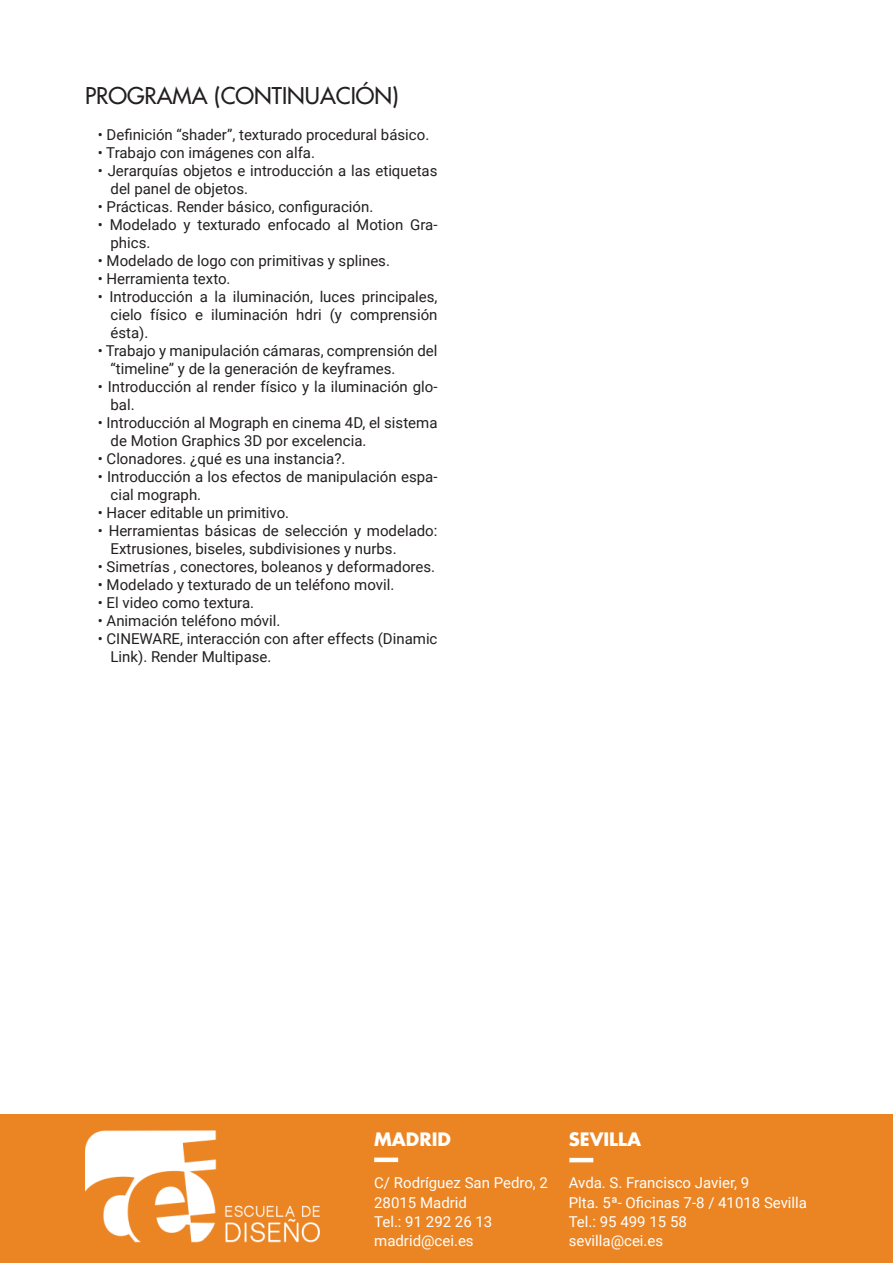
<style>
.page{position:relative;width:893px;height:1263px;background:#fff}
.page>*{position:absolute;margin:0;border:0;box-sizing:border-box;transform-origin:0 0}
.APARTADO{font:500 22.5px "Futura Std";color:#231f20}
.t1{font:700 18px "Futura Std";color:#fff}
.entradilla_2{font:15px/18px "Roboto";color:#231f20}
.t2{font:15px "Roboto";color:#fff}
</style>
<div class="page">
<div style="left:0;top:1115px;width:893px;height:148px;background:#eb8524"></div>
<div style="left:374px;top:1157px;width:24px;height:5px;background:#fff"></div>
<img style="left:85px;top:1130px;width:235px;height:112px">
<hr style="left:569px;top:1158px;width:24px;height:4px;background:#fff">
<p class="APARTADO" style="left:85px;top:81px;width:315px">PROGRAMA (CONTINUACIÓN)</p>
<p class="entradilla_2" style="left:98px;top:125px;width:333px">• Definición “shader”, texturado procedural básico.</p>
<p class="entradilla_2" style="left:98px;top:143px;width:219px">• Trabajo con imágenes con alfa.</p>
<p class="entradilla_2" style="left:111px;top:161px;width:328px;text-indent:-13px">• Jerarquías objetos e introducción a las etiquetas del panel de objetos.</p>
<p class="entradilla_2" style="left:98px;top:197px;width:277px">• Prácticas. Render básico, configuración.</p>
<p class="entradilla_2" style="left:111px;top:215px;width:328px;text-indent:-13px">• Modelado y texturado enfocado al Motion Gra&shy;phics.</p>
<p class="entradilla_2" style="left:98px;top:251px;width:294px">• Modelado de logo con primitivas y splines.</p>
<p class="entradilla_2" style="left:98px;top:269px;width:134px">• Herramienta texto.</p>
<p class="entradilla_2" style="left:111px;top:287px;width:328px;text-align:justify;text-indent:-13px">• Introducción a la iluminación, luces principales, cielo físico e iluminación hdri (y comprensión ésta).</p>
<p class="entradilla_2" style="left:111px;top:341px;width:328px;text-indent:-13px">• Trabajo y manipulación cámaras, comprensión del “timeline” y de la generación de keyframes.</p>
<p class="entradilla_2" style="left:111px;top:377px;width:328px;text-indent:-13px">• Introducción al render físico y la iluminación glo&shy;bal.</p>
<p class="entradilla_2" style="left:111px;top:413px;width:328px;text-indent:-13px">• Introducción al Mograph en cinema 4D, el sistema de Motion Graphics 3D por excelencia.</p>
<p class="entradilla_2" style="left:98px;top:449px;width:249px">• Clonadores. ¿qué es una instancia?.</p>
<p class="entradilla_2" style="left:111px;top:467px;width:328px;text-indent:-13px">• Introducción a los efectos de manipulación espa&shy;cial mograph.</p>
<p class="entradilla_2" style="left:98px;top:503px;width:193px">• Hacer editable un primitivo.</p>
<p class="entradilla_2" style="left:111px;top:521px;width:328px;text-indent:-13px">• Herramientas básicas de selección y modelado:<br>Extrusiones, biseles, subdivisiones y nurbs.</p>
<p class="entradilla_2" style="left:98px;top:557px;width:339px">• Simetrías , conectores, boleanos y deformadores.</p>
<p class="entradilla_2" style="left:98px;top:575px;width:298px">• Modelado y texturado de un teléfono movil.</p>
<p class="entradilla_2" style="left:98px;top:593px;width:158px">• El video como textura.</p>
<p class="entradilla_2" style="left:98px;top:611px;width:184px">• Animación teléfono móvil.</p>
<p class="entradilla_2" style="left:111px;top:629px;width:328px;text-indent:-13px">• CINEWARE, interacción con after effects (Dinamic<br>Link). Render Multipase.</p>
<p class="t1" style="left:374px;top:1127px;width:78px">MADRID</p>
<p class="t2" style="left:374px;top:1172px;width:175px">C/ Rodríguez San Pedro, 2</p>
<p class="t2" style="left:374px;top:1192px;width:94px">28015 Madrid</p>
<p class="t2" style="left:374px;top:1211px;width:120px">Tel.: 91 292 26 13</p>
<p class="t2" style="left:374px;top:1230px;width:101px">madrid@cei.es</p>
<p class="t1" style="left:569px;top:1127px;width:74px">SEVILLA</p>
<p class="t2" style="left:569px;top:1172px;width:182px">Avda. S. Francisco Javier, 9</p>
<p class="t2" style="left:569px;top:1192px;width:240px">Plta. 5ª- Oficinas 7-8 / 41018 Sevilla</p>
<p class="t2" style="left:569px;top:1211px;width:120px">Tel.: 95 499 15 58</p>
<p class="t2" style="left:569px;top:1230px;width:96px">sevilla@cei.es</p>
</div>
